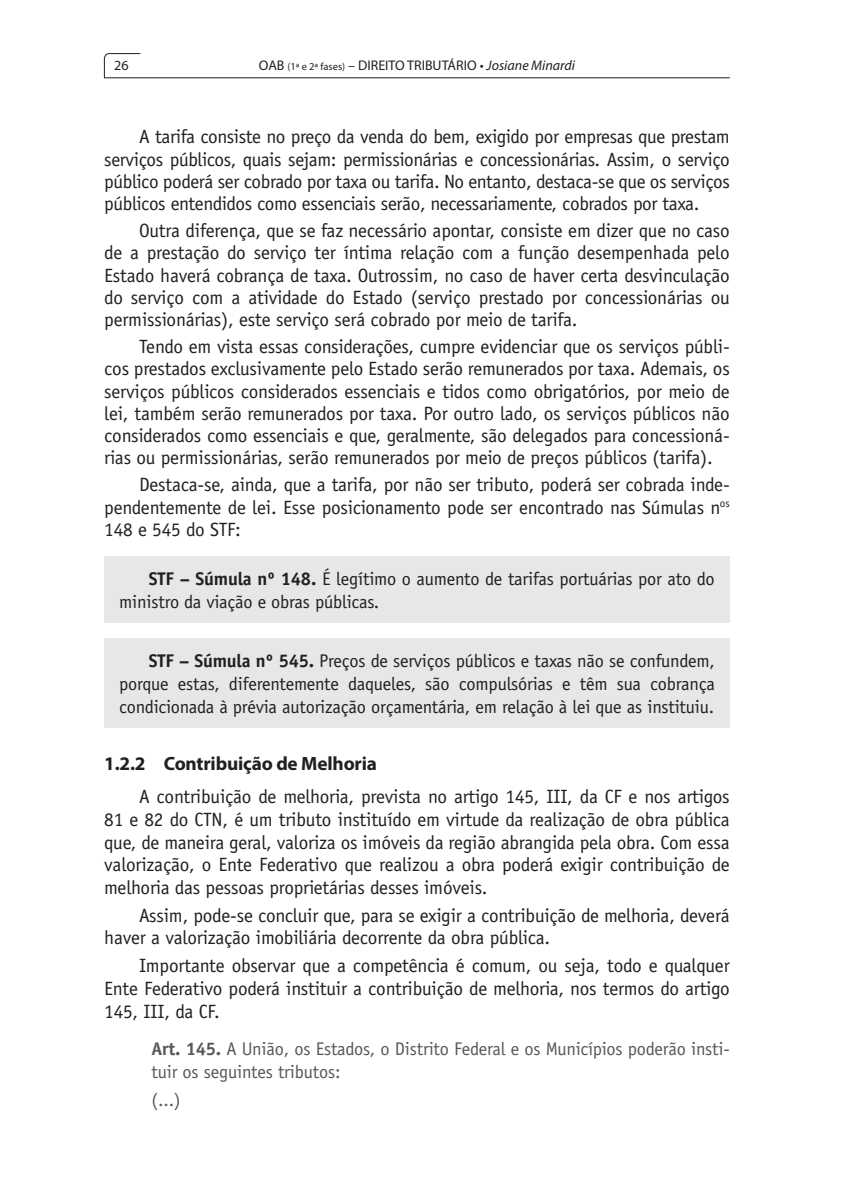
<style>
.page{position:relative;width:844px;height:1191px;background:#fff}
.page>*{position:absolute;margin:0;border:0;box-sizing:border-box;transform-origin:0 0}
.TEXTO-CORRIDO{font:19.25px/22.2px "Officina Sans";letter-spacing:-.01em;color:#231f20;text-align:justify}
.Titulo_1_1_1{font:700 19.25px "Myriad Pro";letter-spacing:-.01em;color:#231f20}
.Texto_Questoes{font:18.38px/22.8px "Officina Sans";letter-spacing:-.01em;color:#231f20}
.Lei_1º{font:18.38px/22.9px "Officina Sans";letter-spacing:-.01em;color:#57585a}
.Lei_2º{font:18.38px "Officina Sans";color:#57585a}
.t1{font:14px "Myriad Pro";color:#231f20}
.s1{font-size:10.5px}
.s2{font-style:italic}
.s3{font-weight:700}
</style>
<div class="page">
<hr style="left:104px;top:77px;width:625px;height:1px;background:#231f20">
<svg style="left:104px;top:53px;width:37px;height:26px"></svg>
<div style="left:104px;top:556px;width:625px;height:67px;background:#e6e7e9"></div>
<div style="left:104px;top:638px;width:625px;height:89px;background:#e6e7e9"></div>
<p class="t1" style="left:114px;top:57px;width:16px">26</p>
<p class="t1" style="left:259px;top:57px;width:318px">OAB <span class="s1">(1ª e 2ª fases)</span> – DIREITO TRIBUTÁRIO • <span class="s2">Josiane Minardi</span></p>
<p class="TEXTO-CORRIDO" style="left:104px;top:126px;width:627px;text-indent:35px">A tarifa consiste no preço da venda do bem, exigido por empresas que prestam serviços públicos, quais sejam: permissionárias e concessionárias. Assim, o serviço público poderá ser cobrado por taxa ou tarifa. No entanto, destaca-se que os serviços públicos entendidos como essenciais serão, necessariamente, cobrados por taxa.</p>
<p class="TEXTO-CORRIDO" style="left:104px;top:220px;width:627px;text-indent:35px">Outra diferença, que se faz necessário apontar, consiste em dizer que no caso de a prestação do serviço ter íntima relação com a função desempenhada pelo Estado haverá cobrança de taxa. Outrossim, no caso de haver certa desvinculação do serviço com a atividade do Estado (serviço prestado por concessionárias ou permissionárias), este serviço será cobrado por meio de tarifa.</p>
<p class="TEXTO-CORRIDO" style="left:104px;top:336px;width:627px;text-indent:35px">Tendo em vista essas considerações, cumpre evidenciar que os serviços públi&shy;cos prestados exclusivamente pelo Estado serão remunerados por taxa. Ademais, os serviços públicos considerados essenciais e tidos como obrigatórios, por meio de lei, também serão remunerados por taxa. Por outro lado, os serviços públicos não considerados como essenciais e que, geralmente, são delegados para concessioná&shy;rias ou permissionárias, serão remunerados por meio de preços públicos (tarifa).</p>
<p class="TEXTO-CORRIDO" style="left:104px;top:474px;width:627px;text-indent:35px">Destaca-se, ainda, que a tarifa, por não ser tributo, poderá ser cobrada inde&shy;pendentemente de lei. Esse posicionamento pode ser encontrado nas Súmulas n<sup>os </sup>148 e 545 do STF:</p>
<p class="Texto_Questoes" style="left:119px;top:567px;width:597px;text-indent:30px"><span class="s3">STF – Súmula nº 148.</span> É legítimo o aumento de tarifas portuárias por ato do ministro da viação e obras públicas.</p>
<p class="Texto_Questoes" style="left:119px;top:649px;width:597px;text-align:justify;text-indent:30px"><span class="s3">STF – Súmula nº 545.</span> Preços de serviços públicos e taxas não se confundem, porque estas, diferentemente daqueles, são compulsórias e têm sua cobrança condicionada à prévia autorização orçamentária, em relação à lei que as instituiu.</p>
<p class="Titulo_1_1_1" style="left:104px;top:751px;width:274px">1.2.2 Contribuição de Melhoria</p>
<p class="TEXTO-CORRIDO" style="left:104px;top:785px;width:627px;line-height:22.8px;text-indent:35px">A contribuição de melhoria, prevista no artigo 145, III, da CF e nos artigos 81 e 82 do CTN, é um tributo instituído em virtude da realização de obra pública que, de maneira geral, valoriza os imóveis da região abrangida pela obra. Com essa valorização, o Ente Federativo que realizou a obra poderá exigir contribuição de melhoria das pessoas proprietárias desses imóveis.</p>
<p class="TEXTO-CORRIDO" style="left:104px;top:903px;width:627px;line-height:22.8px;text-indent:35px">Assim, pode-se concluir que, para se exigir a contribuição de melhoria, deverá haver a valorização imobiliária decorrente da obra pública.</p>
<p class="TEXTO-CORRIDO" style="left:104px;top:954px;width:627px;line-height:22.8px;text-indent:35px">Importante observar que a competência é comum, ou seja, todo e qualquer Ente Federativo poderá instituir a contribuição de melhoria, nos termos do artigo 145, III, da CF.</p>
<p class="Lei_1º" style="left:151px;top:1037px;width:579px"><span class="s3">Art. 145.</span> A União, os Estados, o Distrito Federal e os Municípios poderão insti&shy;tuir os seguintes tributos:</p>
<p class="Lei_2º" style="left:151px;top:1089px;width:31px">(...)</p>
</div>
